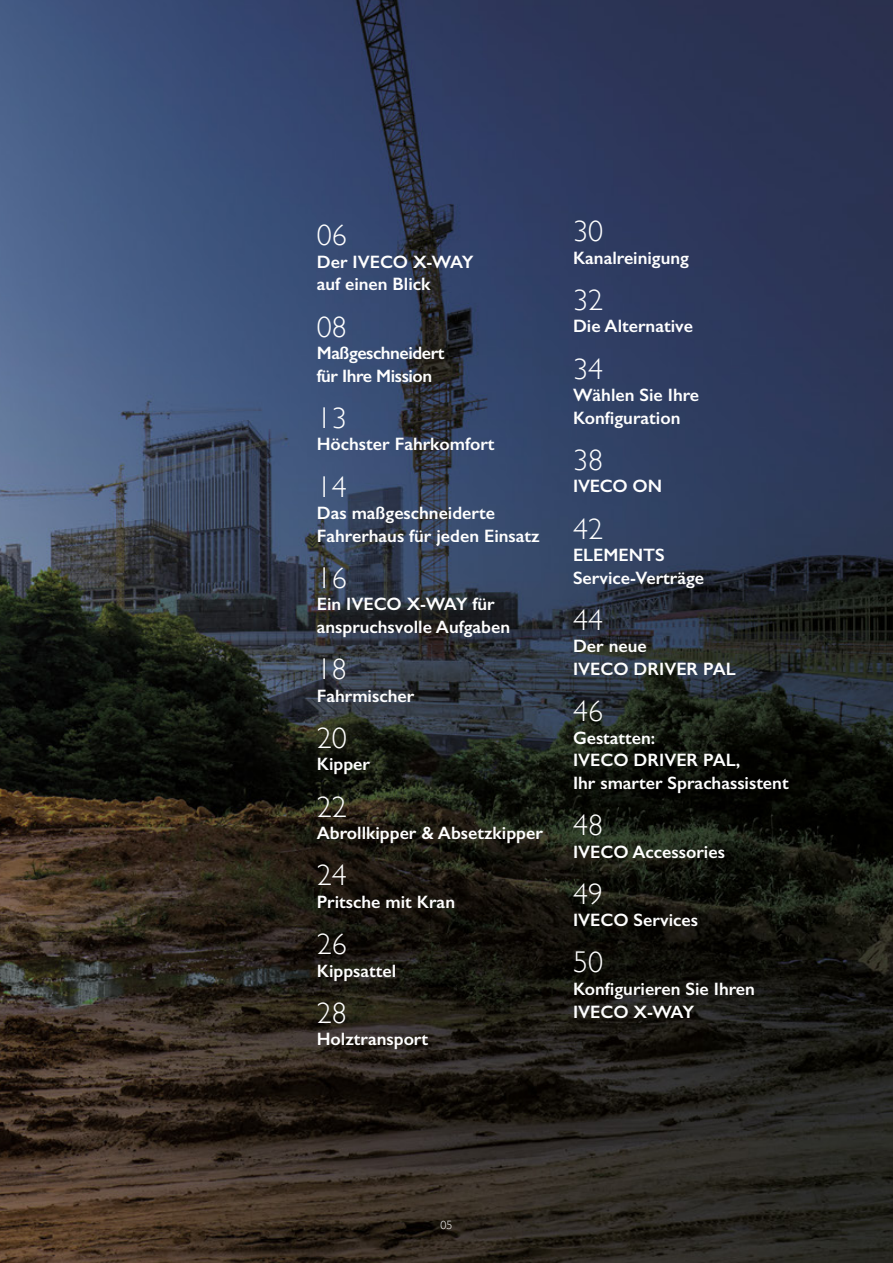
<style>
.page{position:relative;width:893px;height:1263px;background:#fff}
.page>*{position:absolute;margin:0;border:0;box-sizing:border-box;transform-origin:0 0}
.t1{font:300 30px "Gill Sans";color:#fff}
.t2{font:600 18px/22.5px "Gill Sans";color:#fff}
.t3{font:600 18px/22.5px "Gill Sans";letter-spacing:-.025em;color:#fff}
.t4{font:300 12px "Gill Sans";color:#fff}
</style>
<div class="page">
<img style="left:0;top:0;width:893px;height:1263px">
<h1 class="t1" style="left:317px;top:212px;width:31px">06</h1>
<p class="t2" style="left:317px;top:250px;width:158px">Der IVECO X-WAY auf einen Blick</p>
<h1 class="t1" style="left:317px;top:303px;width:31px">08</h1>
<p class="t3" style="left:317px;top:342px;width:129px">Maßgeschneidert für Ihre Mission</p>
<h1 class="t1" style="left:317px;top:394px;width:31px">13</h1>
<p class="t2" style="left:317px;top:433px;width:179px">Höchster Fahrkomfort</p>
<h1 class="t1" style="left:317px;top:463px;width:31px">14</h1>
<p class="t2" style="left:317px;top:502px;width:224px">Das maßgeschneiderte<br>Fahrerhaus für jeden Einsatz</p>
<h1 class="t1" style="left:317px;top:554px;width:31px">16</h1>
<p class="t2" style="left:317px;top:593px;width:195px">Ein IVECO X-WAY für anspruchsvolle Aufgaben</p>
<h1 class="t1" style="left:317px;top:646px;width:31px">18</h1>
<p class="t2" style="left:317px;top:684px;width:99px">Fahrmischer</p>
<h1 class="t1" style="left:317px;top:714px;width:31px">20</h1>
<p class="t2" style="left:317px;top:753px;width:55px">Kipper</p>
<h1 class="t1" style="left:317px;top:783px;width:31px">22</h1>
<p class="t2" style="left:317px;top:822px;width:228px">Abrollkipper &amp; Absetzkipper</p>
<h1 class="t1" style="left:317px;top:852px;width:31px">24</h1>
<p class="t2" style="left:317px;top:890px;width:140px">Pritsche mit Kran</p>
<h1 class="t1" style="left:317px;top:921px;width:31px">26</h1>
<p class="t2" style="left:317px;top:959px;width:81px">Kippsattel</p>
<h1 class="t1" style="left:317px;top:989px;width:31px">28</h1>
<p class="t2" style="left:317px;top:1028px;width:113px">Holztransport</p>
<h1 class="t1" style="left:573px;top:208px;width:31px">30</h1>
<p class="t2" style="left:573px;top:246px;width:118px">Kanalreinigung</p>
<h1 class="t1" style="left:573px;top:276px;width:31px">32</h1>
<p class="t2" style="left:573px;top:315px;width:122px">Die Alternative</p>
<h1 class="t1" style="left:573px;top:345px;width:31px">34</h1>
<p class="t2" style="left:573px;top:384px;width:128px">Wählen Sie Ihre<br>Konfiguration</p>
<h1 class="t1" style="left:573px;top:436px;width:31px">38</h1>
<p class="t2" style="left:573px;top:475px;width:91px">IVECO ON</p>
<h1 class="t1" style="left:573px;top:505px;width:31px">42</h1>
<p class="t2" style="left:573px;top:544px;width:133px">ELEMENTS<br>Service-Verträge</p>
<h1 class="t1" style="left:573px;top:596px;width:31px">44</h1>
<p class="t2" style="left:573px;top:635px;width:164px">Der neue<br>IVECO DRIVER PAL</p>
<h1 class="t1" style="left:573px;top:688px;width:31px">46</h1>
<p class="t2" style="left:573px;top:726px;width:217px">Gestatten:<br>IVECO DRIVER PAL,<br>Ihr smarter Sprachassistent</p>
<h1 class="t1" style="left:573px;top:801px;width:31px">48</h1>
<p class="t2" style="left:573px;top:840px;width:153px">IVECO Accessories</p>
<h1 class="t1" style="left:573px;top:870px;width:31px">49</h1>
<p class="t2" style="left:573px;top:909px;width:126px">IVECO Services</p>
<h1 class="t1" style="left:573px;top:939px;width:31px">50</h1>
<p class="t2" style="left:573px;top:977px;width:183px">Konfigurieren Sie Ihren<br>IVECO X-WAY</p>
<p class="t4" style="left:440px;top:1215px;width:13px">05</p>
</div>
